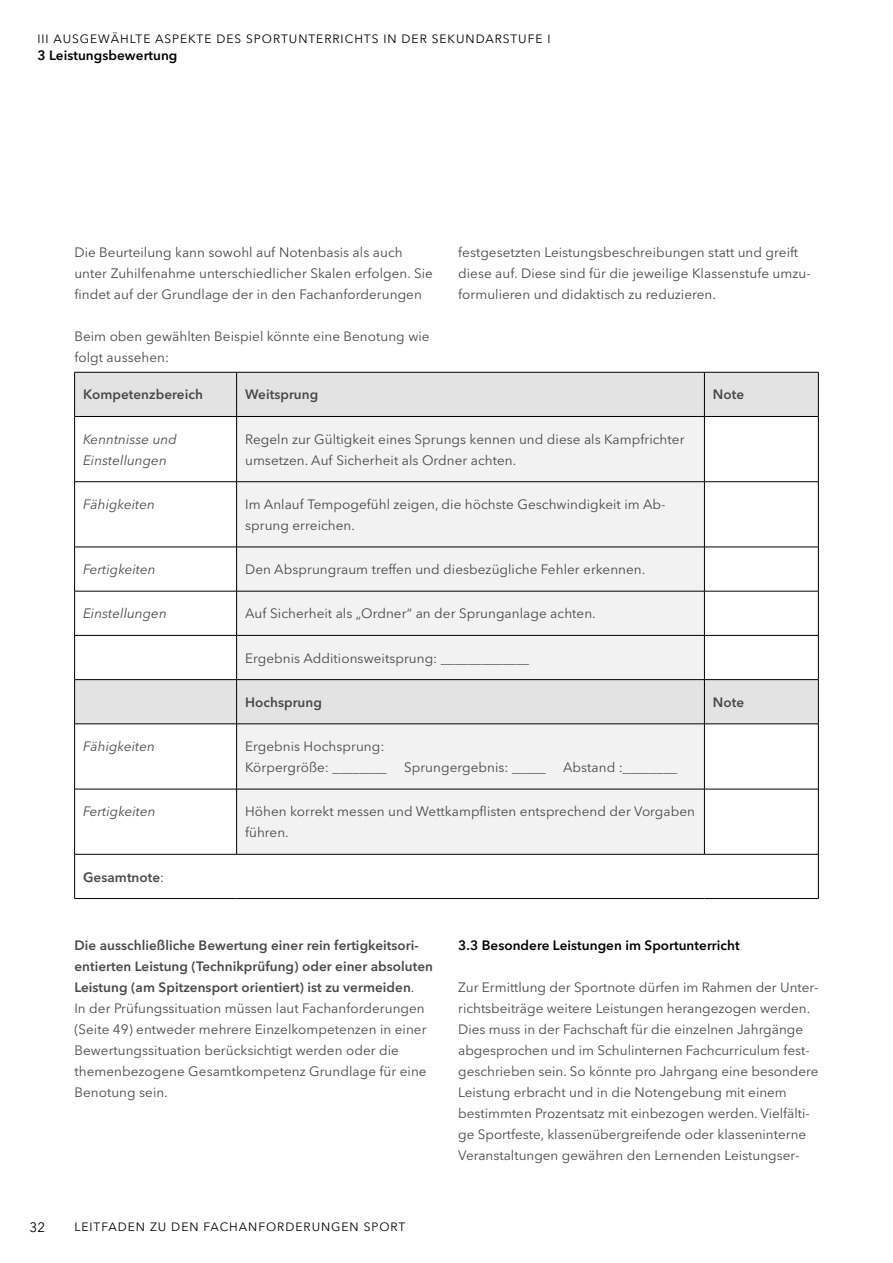
<style>
.page{position:relative;width:893px;height:1263px;background:#fff}
.page>*{position:absolute;margin:0;border:0;box-sizing:border-box;transform-origin:0 0}
.t1{font:13.5px/21px "Avenir Next LT Pro";letter-spacing:.005em;color:#494948}
.t2{font:italic 13.5px/21px "Avenir Next LT Pro";letter-spacing:.005em;color:#494948}
.t3{font:600 13.5px "Avenir Next LT Pro";letter-spacing:.005em;color:#000}
.t4{font:600 13.5px "Avenir Next LT Pro";letter-spacing:.005em;color:#494948}
.t5{font:13.5px "Avenir Next LT Pro";color:#000}
.t6{font:12px "Avenir Next LT Pro";letter-spacing:.08em;color:#000}
.s1{font-weight:400}
.s2{font-weight:600}
</style>
<div class="page">
<svg style="left:75px;top:373px;width:743px;height:351px"></svg>
<svg style="left:237px;top:417px;width:467px;height:437px;fill:#f2f2f2"></svg>
<hr style="left:74px;top:372px;width:163px;height:1px;background:#000">
<hr style="left:74px;top:372px;width:1px;height:44px;background:#000">
<hr style="left:237px;top:372px;width:467px;height:1px;background:#000">
<hr style="left:236px;top:372px;width:1px;height:44px;background:#000">
<hr style="left:704px;top:372px;width:115px;height:1px;background:#000">
<hr style="left:704px;top:372px;width:1px;height:44px;background:#000">
<hr style="left:818px;top:372px;width:1px;height:44px;background:#000">
<hr style="left:74px;top:416px;width:163px;height:1px;background:#000">
<hr style="left:74px;top:417px;width:1px;height:64px;background:#000">
<hr style="left:237px;top:416px;width:467px;height:1px;background:#000">
<hr style="left:236px;top:417px;width:1px;height:64px;background:#000">
<hr style="left:704px;top:416px;width:115px;height:1px;background:#000">
<hr style="left:704px;top:417px;width:1px;height:64px;background:#000">
<hr style="left:818px;top:417px;width:1px;height:64px;background:#000">
<hr style="left:74px;top:481px;width:163px;height:1px;background:#000">
<hr style="left:74px;top:482px;width:1px;height:65px;background:#000">
<hr style="left:237px;top:481px;width:467px;height:1px;background:#000">
<hr style="left:236px;top:482px;width:1px;height:65px;background:#000">
<hr style="left:704px;top:481px;width:115px;height:1px;background:#000">
<hr style="left:704px;top:482px;width:1px;height:65px;background:#000">
<hr style="left:818px;top:482px;width:1px;height:65px;background:#000">
<hr style="left:74px;top:547px;width:163px;height:1px;background:#000">
<hr style="left:74px;top:547px;width:1px;height:44px;background:#000">
<hr style="left:237px;top:547px;width:467px;height:1px;background:#000">
<hr style="left:236px;top:547px;width:1px;height:44px;background:#000">
<hr style="left:704px;top:547px;width:115px;height:1px;background:#000">
<hr style="left:704px;top:547px;width:1px;height:44px;background:#000">
<hr style="left:818px;top:547px;width:1px;height:44px;background:#000">
<hr style="left:74px;top:591px;width:163px;height:1px;background:#000">
<hr style="left:74px;top:591px;width:1px;height:44px;background:#000">
<hr style="left:237px;top:591px;width:467px;height:1px;background:#000">
<hr style="left:236px;top:591px;width:1px;height:44px;background:#000">
<hr style="left:704px;top:591px;width:115px;height:1px;background:#000">
<hr style="left:704px;top:591px;width:1px;height:44px;background:#000">
<hr style="left:818px;top:591px;width:1px;height:44px;background:#000">
<hr style="left:74px;top:635px;width:163px;height:1px;background:#000">
<hr style="left:74px;top:636px;width:1px;height:43px;background:#000">
<hr style="left:237px;top:635px;width:467px;height:1px;background:#000">
<hr style="left:236px;top:636px;width:1px;height:43px;background:#000">
<hr style="left:704px;top:635px;width:115px;height:1px;background:#000">
<hr style="left:704px;top:636px;width:1px;height:43px;background:#000">
<hr style="left:818px;top:636px;width:1px;height:43px;background:#000">
<hr style="left:74px;top:679px;width:163px;height:1px;background:#000">
<hr style="left:74px;top:680px;width:1px;height:44px;background:#000">
<hr style="left:237px;top:679px;width:467px;height:1px;background:#000">
<hr style="left:236px;top:680px;width:1px;height:44px;background:#000">
<hr style="left:704px;top:679px;width:115px;height:1px;background:#000">
<hr style="left:704px;top:680px;width:1px;height:44px;background:#000">
<hr style="left:818px;top:680px;width:1px;height:44px;background:#000">
<hr style="left:74px;top:724px;width:163px;height:1px;background:#000">
<hr style="left:74px;top:724px;width:1px;height:65px;background:#000">
<hr style="left:237px;top:724px;width:467px;height:1px;background:#000">
<hr style="left:236px;top:724px;width:1px;height:65px;background:#000">
<hr style="left:704px;top:724px;width:115px;height:1px;background:#000">
<hr style="left:704px;top:724px;width:1px;height:65px;background:#000">
<hr style="left:818px;top:724px;width:1px;height:65px;background:#000">
<hr style="left:74px;top:789px;width:163px;height:1px;background:#000">
<hr style="left:74px;top:789px;width:1px;height:65px;background:#000">
<hr style="left:237px;top:789px;width:467px;height:1px;background:#000">
<hr style="left:236px;top:789px;width:1px;height:65px;background:#000">
<hr style="left:704px;top:789px;width:115px;height:1px;background:#000">
<hr style="left:704px;top:789px;width:1px;height:65px;background:#000">
<hr style="left:818px;top:789px;width:1px;height:65px;background:#000">
<hr style="left:74px;top:854px;width:163px;height:1px;background:#000">
<hr style="left:74px;top:854px;width:1px;height:44px;background:#000">
<hr style="left:237px;top:854px;width:467px;height:1px;background:#000">
<hr style="left:704px;top:854px;width:115px;height:1px;background:#000">
<hr style="left:818px;top:854px;width:1px;height:44px;background:#000">
<hr style="left:74px;top:898px;width:163px;height:1px;background:#000">
<hr style="left:237px;top:898px;width:467px;height:1px;background:#000">
<hr style="left:704px;top:898px;width:115px;height:1px;background:#000">
<p class="t6" style="left:37px;top:32px;width:515px">III AUSGEWÄHLTE ASPEKTE DES SPORTUNTERRICHTS IN DER SEKUNDARSTUFE I</p>
<p class="t3" style="left:37px;top:47px;width:141px">3 Leistungsbewertung</p>
<p class="t1" style="left:74px;top:242px;width:360px">Die Beurteilung kann sowohl auf Notenbasis als auch unter Zuhilfenahme unterschiedlicher Skalen erfolgen. Sie findet auf der Grundlage der in den Fachanforderungen</p>
<p class="t1" style="left:458px;top:242px;width:354px">festgesetzten Leistungsbeschreibungen statt und greift diese auf. Diese sind für die jeweilige Klassenstufe umzu&shy;formulieren und didaktisch zu reduzieren.</p>
<p class="t1" style="left:74px;top:326px;width:357px">Beim oben gewählten Beispiel könnte eine Benotung wie folgt aussehen:</p>
<p class="t4" style="left:83px;top:387px;width:121px">Kompetenzbereich</p>
<p class="t4" style="left:245px;top:387px;width:75px">Weitsprung</p>
<p class="t4" style="left:713px;top:387px;width:33px">Note</p>
<p class="t2" style="left:83px;top:428px;width:95px">Kenntnisse und<br>Einstellungen</p>
<p class="t1" style="left:245px;top:428px;width:441px">Regeln zur Gültigkeit eines Sprungs kennen und diese als Kampfrichter umsetzen. Auf Sicherheit als Ordner achten.</p>
<p class="t2" style="left:83px;top:494px;width:73px">Fähigkeiten</p>
<p class="t1" style="left:245px;top:494px;width:422px">Im Anlauf Tempogefühl zeigen, die höchste Geschwindigkeit im Ab&shy;sprung erreichen.</p>
<p class="t2" style="left:83px;top:559px;width:74px">Fertigkeiten</p>
<p class="t1" style="left:245px;top:559px;width:402px">Den Absprungraum treffen und diesbezügliche Fehler erkennen.</p>
<p class="t2" style="left:83px;top:603px;width:85px">Einstellungen</p>
<p class="t1" style="left:245px;top:603px;width:352px">Auf Sicherheit als „Ordner“ an der Sprunganlage achten.</p>
<p class="t1" style="left:245px;top:647px;width:286px">Ergebnis Additionsweitsprung: _____________</p>
<p class="t4" style="left:245px;top:694px;width:78px">Hochsprung</p>
<p class="t4" style="left:713px;top:694px;width:33px">Note</p>
<p class="t2" style="left:83px;top:736px;width:73px">Fähigkeiten</p>
<p class="t1" style="left:245px;top:736px;width:143px">Ergebnis Hochsprung:<br>Körpergröße: ________</p>
<p class="t1" style="left:404px;top:757px;width:143px">Sprungergebnis: _____</p>
<p class="t1" style="left:563px;top:757px;width:116px">Abstand :________</p>
<p class="t2" style="left:83px;top:801px;width:74px">Fertigkeiten</p>
<p class="t1" style="left:245px;top:801px;width:451px">Höhen korrekt messen und Wettkampflisten entsprechend der Vorgaben führen.</p>
<p class="t4" style="left:83px;top:869px;width:83px">Gesamtnote<span class="s1">:</span></p>
<p class="t1" style="left:74px;top:935px;width:360px"><span class="s2">Die ausschließliche Bewertung einer rein fertigkeitsori&shy;entierten Leistung (Technikprüfung) oder einer absoluten Leistung (am Spitzensport orientiert) ist zu vermeiden</span>.<br>In der Prüfungssituation müssen laut Fachanforderungen (Seite 49) entweder mehrere Einzelkompetenzen in einer Bewertungssituation berücksichtigt werden oder die themenbezogene Gesamtkompetenz Grundlage für eine Benotung sein.</p>
<p class="t3" style="left:458px;top:937px;width:283px">3.3 Besondere Leistungen im Sportunterricht</p>
<p class="t1" style="left:458px;top:977px;width:362px">Zur Ermittlung der Sportnote dürfen im Rahmen der Unter&shy;richtsbeiträge weitere Leistungen herangezogen werden.<br>Dies muss in der Fachschaft für die einzelnen Jahrgänge abgesprochen und im Schulinternen Fachcurriculum fest&shy;geschrieben sein. So könnte pro Jahrgang eine besondere Leistung erbracht und in die Notengebung mit einem bestimmten Prozentsatz mit einbezogen werden. Vielfälti&shy;ge Sportfeste, klassenübergreifende oder klasseninterne Veranstaltungen gewähren den Lernenden Leistungser-</p>
<p class="t5" style="left:29px;top:1219px;width:17px">32</p>
<p class="t6" style="left:74px;top:1219px;width:332px">LEITFADEN ZU DEN FACHANFORDERUNGEN SPORT</p>
</div>
